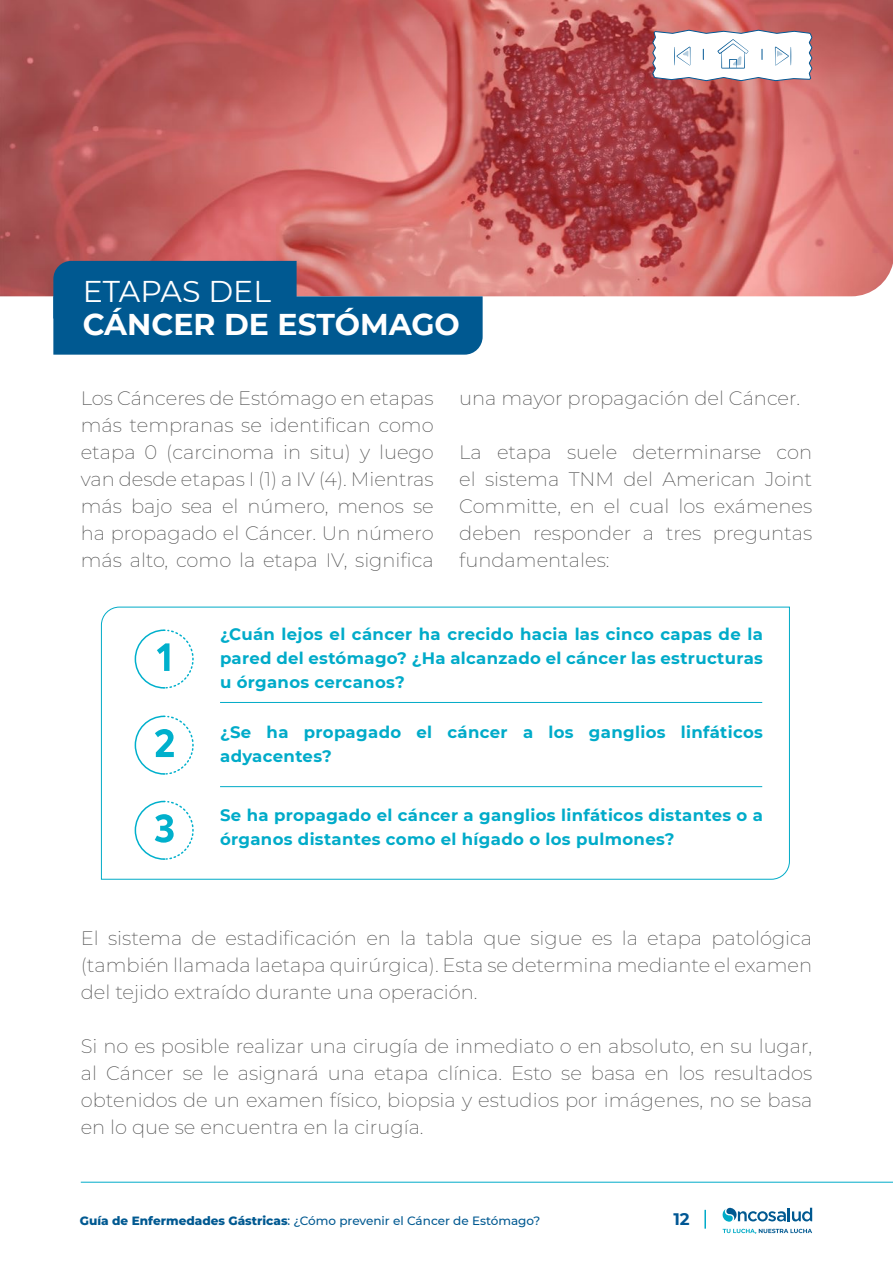
<style>
.page{position:relative;width:893px;height:1263px;background:#fff}
.page>*{position:absolute;margin:0;border:0;box-sizing:border-box;transform-origin:0 0}
.t1{font:700 30px "Montserrat";color:#fff}
.t2{font:30px "Montserrat";color:#fff}
.t3{font:200 19.5px/27px "Montserrat";color:#505050;text-align:justify}
.t4{font:700 16.65px "Montserrat";color:#005794}
.t5{font:700 16.5px/24px "Montserrat";letter-spacing:.02em;color:#00abc9}
.t6{font:500 12px "Montserrat";color:#005991}
.s1{font-weight:800}
</style>
<div class="page">
<img style="left:0;top:0;width:893px;height:296px">
<svg style="left:53px;top:261px;width:430px;height:94px"></svg>
<svg style="left:652px;top:30px;width:161px;height:51px"></svg>
<svg style="left:704px;top:1210px;width:2px;height:18px"></svg>
<svg style="left:722px;top:1207px;width:90px;height:15px"></svg>
<svg style="left:723px;top:1229px;width:89px;height:4px"></svg>
<hr style="left:81px;top:1182px;width:812px;height:1px;background:#00abc9">
<svg style="left:101px;top:606px;width:689px;height:274px"></svg>
<hr style="left:220px;top:786px;width:542px;height:1px;background:#00abc7">
<hr style="left:220px;top:702px;width:542px;height:1px;background:#00abc7">
<svg style="left:134px;top:629px;width:60px;height:60px"></svg>
<svg style="left:134px;top:715px;width:60px;height:60px"></svg>
<svg style="left:134px;top:800px;width:60px;height:61px"></svg>
<h1 class="t2" style="left:83px;top:271px;width:190px">ETAPAS DEL</h1>
<h1 class="t1" style="left:83px;top:303px;width:379px">CÁNCER DE ESTÓMAGO</h1>
<p class="t3" style="left:81px;top:384px;width:354px">Los Cánceres de Estómago en etapas más tempranas se identifican como etapa 0 (carcinoma in situ) y luego van desde etapas I (1) a IV (4). Mientras más bajo sea el número, menos se ha propagado el Cáncer. Un número más alto, como la etapa IV, significa</p>
<p class="t3" style="left:459px;top:384px;width:342px">una mayor propagación del Cáncer.</p>
<p class="t3" style="left:459px;top:438px;width:354px">La etapa suele determinarse con el sistema TNM del American Joint Committe, en el cual los exámenes deben responder a tres preguntas fundamentales:</p>
<p class="t5" style="left:220px;top:622px;width:544px;text-align:justify">¿Cuán lejos el cáncer ha crecido hacia las cinco capas de la pared del estómago? ¿Ha alcanzado el cáncer las estructuras u órganos cercanos?</p>
<p class="t5" style="left:220px;top:719px;width:544px">¿Se ha propagado el cáncer a los ganglios linfáticos adyacentes?</p>
<p class="t5" style="left:220px;top:802px;width:544px">Se ha propagado el cáncer a ganglios linfáticos distantes o a órganos distantes como el hígado o los pulmones?</p>
<p class="t3" style="left:81px;top:924px;width:733px">El sistema de estadificación en la tabla que sigue es la etapa patológica (también llamada laetapa quirúrgica). Esta se determina mediante el examen del tejido extraído durante una operación.</p>
<p class="t3" style="left:81px;top:1032px;width:733px">Si no es posible realizar una cirugía de inmediato o en absoluto, en su lugar, al Cáncer se le asignará una etapa clínica. Esto se basa en los resultados obtenidos de un examen físico, biopsia y estudios por imágenes, no se basa en lo que se encuentra en la cirugía.</p>
<p class="t6" style="left:80px;top:1212px;width:462px"><span class="s1">Guía de Enfermedades Gástricas</span>: ¿Cómo prevenir el Cáncer de Estómago?</p>
<p class="t4" style="left:673px;top:1207px;width:18px">12</p>
</div>
